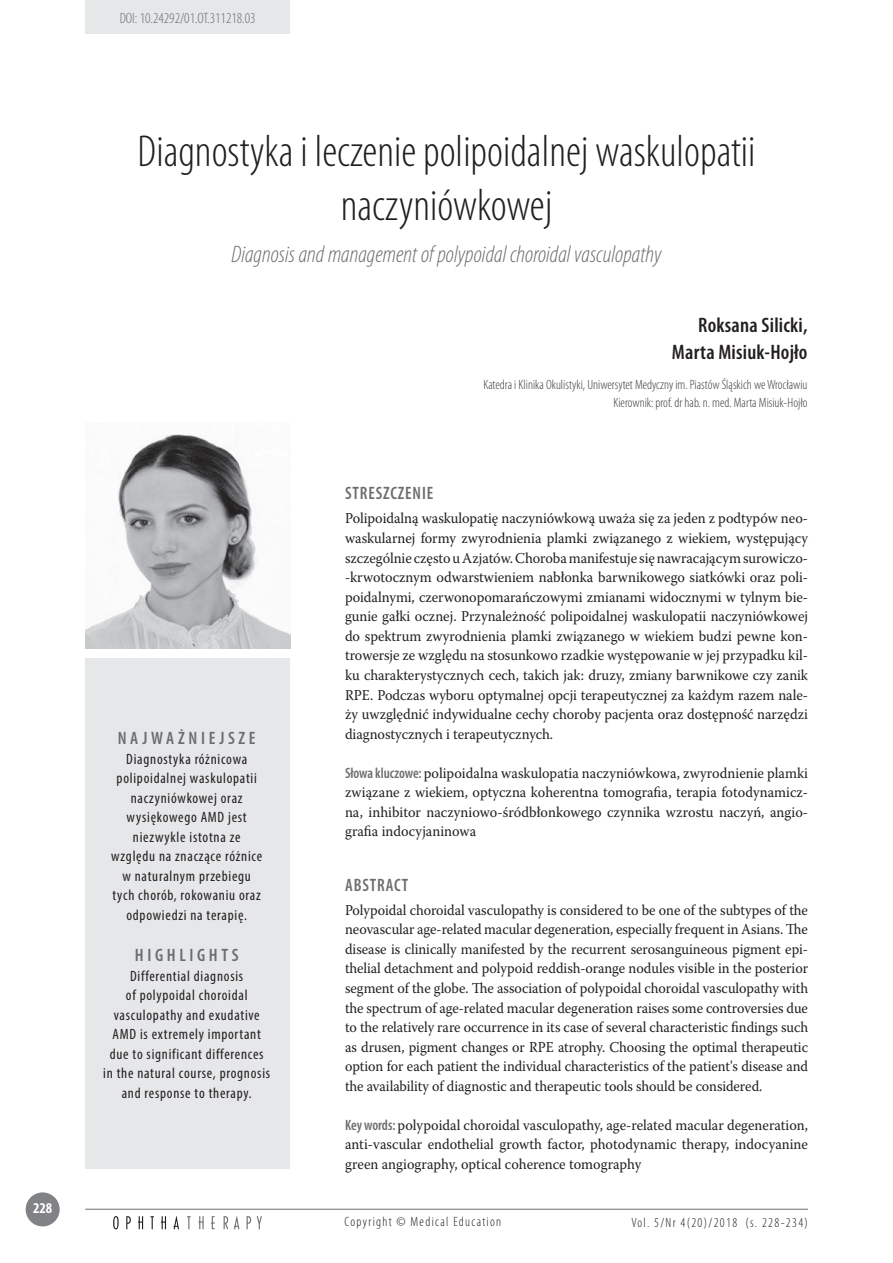
<style>
.page{position:relative;width:893px;height:1263px;background:#fff}
.page>*{position:absolute;margin:0;border:0;box-sizing:border-box;transform-origin:0 0}
.t1{font:300 condensed 45px/54px "Myriad Pro";color:#231f20;text-align:center}
.t2{font:italic 300 condensed 24px "Myriad Pro";color:#6c6d70}
.t3{font:600 condensed 21px/27px "Myriad Pro";letter-spacing:.01em;color:#231f20;text-align:right}
.t4{font:600 condensed 18px "Myriad Pro";letter-spacing:.2em;color:#6c6d70}
.t5{font:600 condensed 18px "Myriad Pro";letter-spacing:.26em;color:#6c6d70;scale:.96 1}
.t6{font:600 condensed 18px "Myriad Pro";letter-spacing:.2em;color:#6c6d70;scale:.96 1}
.t7{font:15px/19.5px "Warnock Pro";color:#231f20;text-align:justify;scale:.95 1}
.t8{font:15px/19.5px "Warnock Pro";color:#231f20;text-align:justify;scale:.94 1}
.t9{font:condensed 15px/19.5px "Myriad Pro";letter-spacing:.05em;color:#231f20;text-align:center}
.t10{font:300 condensed 15px "Myriad Pro";color:#6c6d70}
.t11{font:700 condensed 15px "Myriad Pro";color:#fff}
.t12{font:300 condensed 13.5px/18.6px "Myriad Pro";color:#3e3e3f;text-align:right}
.t13{font:300 condensed 13.5px "Myriad Pro";letter-spacing:.1em;color:#231f20}
.s1{font-family:"Myriad Pro";font-weight:600;font-stretch:condensed;color:#6c6d70}
</style>
<div class="page">
<div style="left:26px;top:1192px;width:34px;height:34px;background:#808285;border-radius:50%"></div>
<svg style="left:187px;top:1216px;width:4px;height:13px"></svg>
<svg style="left:198px;top:1216px;width:6px;height:13px"></svg>
<svg style="left:211px;top:1216px;width:4px;height:13px"></svg>
<svg style="left:224px;top:1216px;width:4px;height:13px"></svg>
<svg style="left:234px;top:1216px;width:5px;height:13px"></svg>
<svg style="left:247px;top:1216px;width:4px;height:13px"></svg>
<svg style="left:257px;top:1216px;width:5px;height:13px"></svg>
<svg style="left:113px;top:1216px;width:6px;height:13px"></svg>
<svg style="left:126px;top:1216px;width:5px;height:13px"></svg>
<svg style="left:138px;top:1216px;width:5px;height:13px"></svg>
<svg style="left:150px;top:1216px;width:4px;height:13px"></svg>
<svg style="left:161px;top:1216px;width:5px;height:13px"></svg>
<svg style="left:174px;top:1216px;width:5px;height:13px"></svg>
<hr style="left:85px;top:1209px;width:723px;height:1px;background:#6c6d70">
<div style="left:86px;top:659px;width:204px;height:510px;background:#e6e7e9"></div>
<div style="left:86px;top:0;width:204px;height:34px;background:#e6e7e9"></div>
<img style="left:85px;top:434px;width:205px;height:214px">
<p class="t11" style="left:33px;top:1199px;width:21px">228</p>
<p class="t10" style="left:120px;top:9px;width:137px">DOI: 10.24292/01.OT.311218.03</p>
<h1 class="t1" style="left:138px;top:124px;width:619px">Diagnostyka i leczenie polipoidalnej waskulopatii naczyniówkowej</h1>
<h2 class="t2" style="left:231px;top:240px;width:432px">Diagnosis and management of polypoidal choroidal vasculopathy</h2>
<p class="t4" style="left:118px;top:727px;width:139px">Najważn iejsze</p>
<p class="t9" style="left:111px;top:749px;width:152px">Diagnostyka różnicowa polipoidalnej waskulopatii naczyniówkowej oraz wysiękowego AMD jest niezwykle istotna ze względu na znaczące różnice w naturalnym przebiegu tych chorób, rokowaniu oraz odpowiedzi na terapię.</p>
<p class="t4" style="left:135px;top:944px;width:105px">High ligh ts</p>
<p class="t9" style="left:103px;top:966px;width:168px">Differential diagnosis<br>of polypoidal choroidal vasculopathy and exudative<br>AMD is extremely important due to significant differences in the natural course, prognosis and response to therapy.</p>
<h3 class="t3" style="left:672px;top:311px;width:137px">Roksana Silicki,<br>Marta Misiuk-Hojło</h3>
<p class="t12" style="left:483px;top:375px;width:326px">Katedra i Klinika Okulistyki, Uniwersytet Medyczny im. Piastów Śląskich we Wrocławiu<br>Kierownik: prof. dr hab. n. med. Marta Misiuk-Hojło</p>
<p class="t5" style="left:345px;top:482px;width:87px">STRESZCZENIE</p>
<p class="t7" style="left:345px;top:508px;width:489px">Polipoidalną waskulopatię naczyniówkową uważa się za jeden z podtypów neo&shy;waskularnej formy zwyrodnienia plamki związanego z wiekiem, występujący szczególnie często u Azjatów. Choroba manifestuje się nawracającym surowiczo--krwotocznym odwarstwieniem nabłonka barwnikowego siatkówki oraz poli&shy;poidalnymi, czerwonopomarańczowymi zmianami widocznymi w tylnym bie&shy;gunie gałki ocznej. Przynależność polipoidalnej waskulopatii naczyniówkowej do spektrum zwyrodnienia plamki związanego w wiekiem budzi pewne kon&shy;trowersje ze względu na stosunkowo rzadkie występowanie w jej przypadku kil&shy;ku charakterystycznych cech, takich jak: druzy, zmiany barwnikowe czy zanik RPE. Podczas wyboru optymalnej opcji terapeutycznej za każdym razem nale&shy;ży uwzględnić indywidualne cechy choroby pacjenta oraz dostępność narzędzi diagnostycznych i terapeutycznych.</p>
<p class="t7" style="left:345px;top:763px;width:489px"><span class="s1">Słowa kluczowe:</span> polipoidalna waskulopatia naczyniówkowa, zwyrodnienie plamki związane z wiekiem, optyczna koherentna tomografia, terapia fotodynamicz&shy;na, inhibitor naczyniowo-śródbłonkowego czynnika wzrostu naczyń, angio&shy;grafia indocyjaninowa</p>
<p class="t6" style="left:345px;top:873px;width:67px">ABSTRACT</p>
<p class="t8" style="left:345px;top:900px;width:494px">Polypoidal choroidal vasculopathy is considered to be one of the subtypes of the neovascular age-related macular degeneration, especially frequent in Asians. The disease is clinically manifested by the recurrent serosanguineous pigment epi&shy;thelial detachment and polypoid reddish-orange nodules visible in the posterior segment of the globe. The association of polypoidal choroidal vasculopathy with the spectrum of age-related macular degeneration raises some controversies due to the relatively rare occurrence in its case of several characteristic findings such as drusen, pigment changes or RPE atrophy. Choosing the optimal therapeutic option for each patient the individual characteristics of the patient's disease and the availability of diagnostic and therapeutic tools should be considered.</p>
<p class="t7" style="left:345px;top:1115px;width:489px"><span class="s1">Key words:</span> polypoidal choroidal vasculopathy, age-related macular degeneration, anti-vascular endothelial growth factor, photodynamic therapy, indocyanine green angiography, optical coherence tomography</p>
<p class="t13" style="left:345px;top:1214px;width:158px">Copyright © Medical Education</p>
<p class="t13" style="left:631px;top:1215px;width:178px">Vol. 5/Nr 4(20)/2018 (s. 228-234)</p>
</div>
